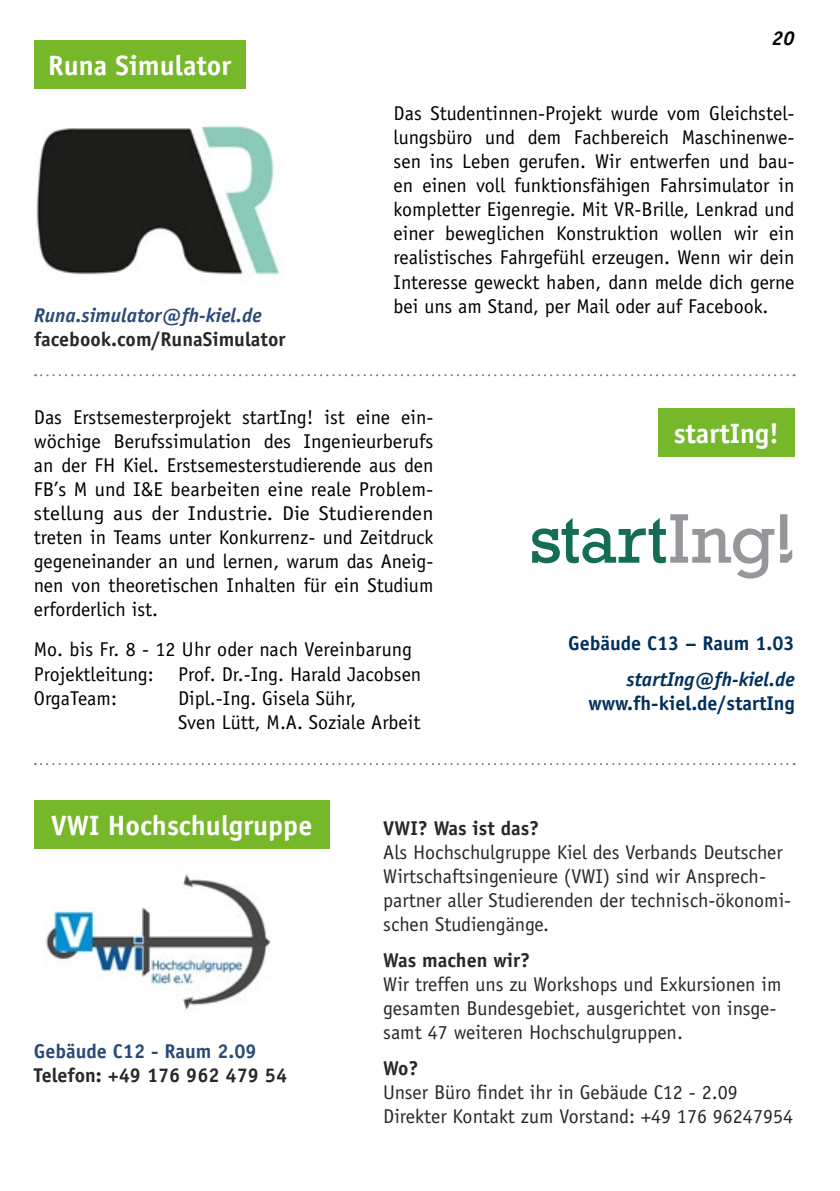
<style>
.page{position:relative;width:840px;height:1191px;background:#fff}
.page>*{position:absolute;margin:0;border:0;box-sizing:border-box;transform-origin:0 0}
.t1{font:700 28px "Officina Sans Std";color:#fff}
.t2{font:20px/24px "Officina Sans Std";color:#000;text-align:justify}
.t3{font:20px/24px "Officina Sans Std";color:#282827}
.t4{font:700 20px "Officina Sans Std";color:#282827}
.t5{font:700 20px "Officina Sans Std";color:#00305d}
.t6{font:italic 700 20px "Officina Sans Std";color:#2a4a77}
.t7{font:italic 700 20px "Officina Sans Std";color:#00305d}
.t8{font:700 20px "Officina Sans Std";color:#2a4a77}
.t9{font:italic 700 20px "Officina Sans Std";color:#000}
</style>
<div class="page">
<img style="left:36px;top:125px;width:244px;height:150px">
<div style="left:34px;top:40px;width:211px;height:49px;background:#76b82a"></div>
<div style="left:657px;top:408px;width:137px;height:49px;background:#76b82a"></div>
<svg style="left:532px;top:514px;width:259px;height:64px"></svg>
<div style="left:34px;top:799px;width:295px;height:49px;background:#76b82a"></div>
<img style="left:46px;top:874px;width:224px;height:136px">
<svg style="left:35px;top:374px;width:759px;height:2px"></svg>
<svg style="left:35px;top:763px;width:759px;height:2px"></svg>
<p class="t1" style="left:48px;top:48px;width:185px">Runa Simulator</p>
<p class="t6" style="left:34px;top:303px;width:229px">Runa.simulator@fh-kiel.de</p>
<p class="t4" style="left:34px;top:327px;width:253px">facebook.com/RunaSimulator</p>
<p class="t9" style="left:771px;top:26px;width:24px">20</p>
<p class="t2" style="left:393px;top:102px;width:402px">Das Studentinnen-Projekt wurde vom Gleichstel&shy;lungsbüro und dem Fachbereich Maschinenwe&shy;sen ins Leben gerufen. Wir entwerfen und bau&shy;en einen voll funktionsfähigen Fahrsimulator in kompletter Eigenregie. Mit VR-Brille, Lenkrad und einer beweglichen Konstruktion wollen wir ein realistisches Fahrgefühl erzeugen. Wenn wir dein Interesse geweckt haben, dann melde dich gerne bei uns am Stand, per Mail oder auf Facebook.</p>
<p class="t2" style="left:34px;top:405px;width:401px">Das Erstsemesterprojekt startIng! ist eine ein&shy;wöchige Berufssimulation des Ingenieurberufs an der FH Kiel. Erstsemesterstudierende aus den FB’s M und I&amp;E bearbeiten eine reale Problem&shy;stellung aus der Industrie. Die Studierenden treten in Teams unter Konkurrenz- und Zeitdruck gegeneinander an und lernen, warum das Aneig&shy;nen von theoretischen Inhalten für ein Studium erforderlich ist.</p>
<p class="t2" style="left:34px;top:638px;width:389px;text-align:left">Mo. bis Fr. 8 - 12 Uhr oder nach Vereinbarung<br>Projektleitung: Prof. Dr.-Ing. Harald Jacobsen<br>OrgaTeam:</p>
<p class="t2" style="left:178px;top:686px;width:244px">Dipl.-Ing. Gisela Sühr,<br>Sven Lütt, M.A. Soziale Arbeit</p>
<p class="t1" style="left:673px;top:416px;width:107px">startIng!</p>
<p class="t5" style="left:568px;top:630px;width:228px">Gebäude C13 – Raum 1.03</p>
<p class="t7" style="left:626px;top:667px;width:169px">startIng@fh-kiel.de</p>
<p class="t5" style="left:588px;top:690px;width:207px">www.fh-kiel.de/startIng</p>
<p class="t1" style="left:51px;top:808px;width:262px">VWI Hochschulgruppe</p>
<p class="t8" style="left:34px;top:1038px;width:224px">Gebäude C12 - Raum 2.09</p>
<p class="t4" style="left:34px;top:1062px;width:255px">Telefon: +49 176 962 479 54</p>
<p class="t4" style="left:383px;top:815px;width:157px">VWI? Was ist das?</p>
<p class="t3" style="left:383px;top:840px;width:409px">Als Hochschulgruppe Kiel des Verbands Deutscher Wirtschaftsingenieure (VWI) sind wir Ansprech&shy;partner aller Studierenden der technisch-ökonomi&shy;schen Studiengänge.</p>
<p class="t4" style="left:383px;top:947px;width:148px">Was machen wir?</p>
<p class="t3" style="left:383px;top:972px;width:399px">Wir treffen uns zu Workshops und Exkursionen im gesamten Bundesgebiet, ausgerichtet von insge&shy;samt 47 weiteren Hochschulgruppen.</p>
<p class="t4" style="left:383px;top:1055px;width:37px">Wo?</p>
<p class="t3" style="left:383px;top:1080px;width:356px">Unser Büro findet ihr in Gebäude C12 - 2.09</p>
<p class="t3" style="left:383px;top:1104px;width:411px">Direkter Kontakt zum Vorstand: +49 176 96247954</p>
</div>
